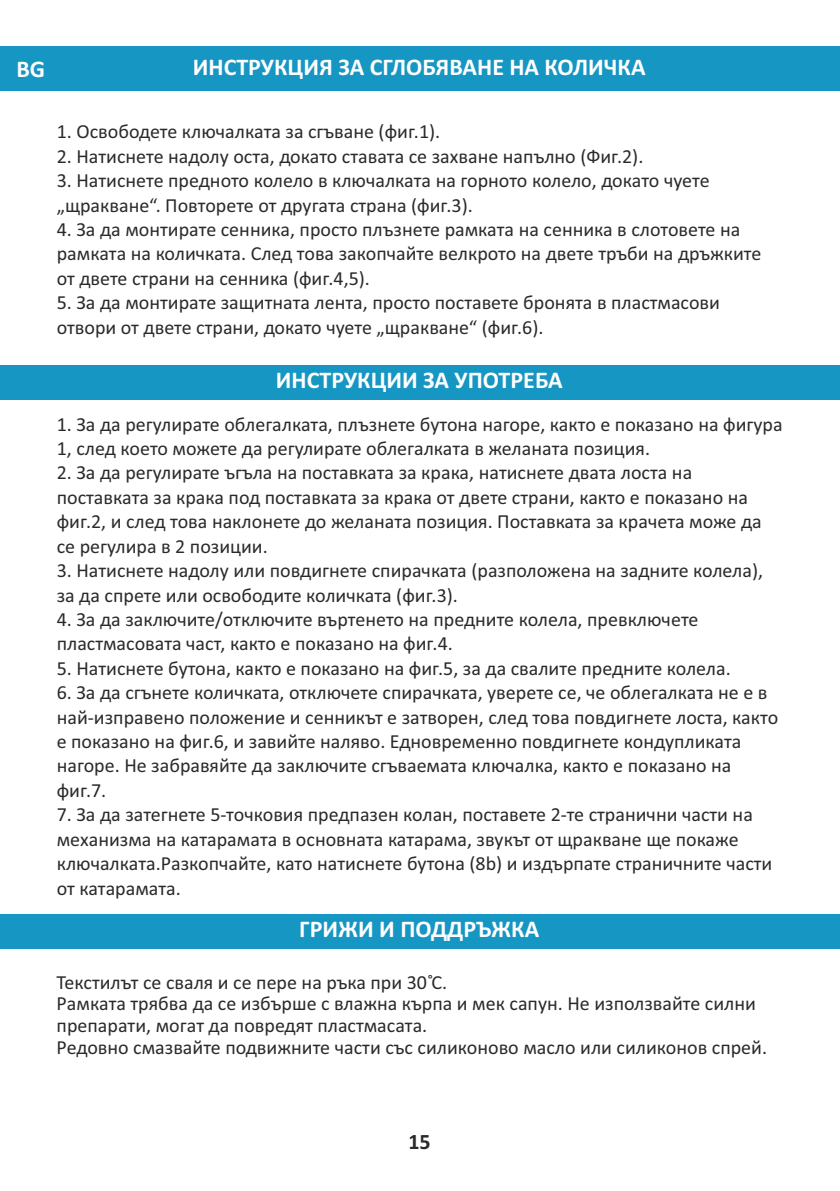
<style>
.page{position:relative;width:840px;height:1191px;background:#fff}
.page>*{position:absolute;margin:0;border:0;box-sizing:border-box;transform-origin:0 0}
.t1{font:700 24px "Calibri";color:#fefefe}
.t2{font:700 22px "Calibri";color:#2b2a29}
.t3{font:20px/24.4px "Calibri";color:#2b2a29}
</style>
<div class="page">
<div style="left:0;top:47px;width:839px;height:44px;background:#1696c3"></div>
<div style="left:0;top:365px;width:839px;height:34px;background:#1696c3"></div>
<div style="left:0;top:914px;width:839px;height:34px;background:#1696c3"></div>
<p class="t1" style="left:16px;top:59px;width:30px">BG</p>
<p class="t1" style="left:193px;top:57px;width:454px">ИНСТРУКЦИЯ ЗА СГЛОБЯВАНЕ НА КОЛИЧКА</p>
<p class="t3" style="left:57px;top:121px;width:385px">1. Освободете ключалката за сгъване (фиг.1).</p>
<p class="t3" style="left:57px;top:145px;width:588px">2. Натиснете надолу оста, докато ставата се захване напълно (Фиг.2).</p>
<p class="t3" style="left:57px;top:170px;width:654px">3. Натиснете предното колело в ключалката на горното колело, докато чуете „щракване“. Повторете от другата страна (фиг.3).</p>
<p class="t3" style="left:57px;top:219px;width:705px">4. За да монтирате сенника, просто плъзнете рамката на сенника в слотовете на рамката на количката. След това закопчайте велкрото на двете тръби на дръжките от двете страни на сенника (фиг.4,5).</p>
<p class="t3" style="left:57px;top:292px;width:664px">5. За да монтирате защитната лента, просто поставете бронята в пластмасови отвори от двете страни, докато чуете „щракване“ (фиг.6).</p>
<p class="t1" style="left:276px;top:370px;width:288px">ИНСТРУКЦИИ ЗА УПОТРЕБА</p>
<p class="t3" style="left:57px;top:413px;width:727px">1. За да регулирате облегалката, плъзнете бутона нагоре, както е показано на фигура<br>1, след което можете да регулирате облегалката в желаната позиция.</p>
<p class="t3" style="left:57px;top:462px;width:706px">2. За да регулирате ъгъла на поставката за крака, натиснете двата лоста на поставката за крака под поставката за крака от двете страни, както е показано на фиг.2, и след това наклонете до желаната позиция. Поставката за крачета може да се регулира в 2 позиции.</p>
<p class="t3" style="left:57px;top:560px;width:707px">3. Натиснете надолу или повдигнете спирачката (разположена на задните колела), за да спрете или освободите количката (фиг.3).</p>
<p class="t3" style="left:57px;top:609px;width:642px">4. За да заключите/отключите въртенето на предните колела, превключете пластмасовата част, както е показано на фиг.4.</p>
<p class="t3" style="left:57px;top:657px;width:675px">5. Натиснете бутона, както е показано на фиг.5, за да свалите предните колела.</p>
<p class="t3" style="left:57px;top:682px;width:722px">6. За да сгънете количката, отключете спирачката, уверете се, че облегалката не е в най-изправено положение и сенникът е затворен, след това повдигнете лоста, както е показано на фиг.6, и завийте наляво. Едновременно повдигнете кондупликата нагоре. Не забравяйте да заключите сгъваемата ключалка, както е показано на фиг.7.</p>
<p class="t3" style="left:57px;top:804px;width:716px">7. За да затегнете 5-точковия предпазен колан, поставете 2-те странични части на механизма на катарамата в основната катарама, звукът от щракване ще покаже ключалката.Разкопчайте, като натиснете бутона (8b) и издърпате страничните части от катарамата.</p>
<p class="t1" style="left:299px;top:918px;width:241px">ГРИЖИ И ПОДДРЪЖКА</p>
<p class="t3" style="left:57px;top:973px;width:711px;line-height:21.6px">Текстилът се сваля и се пере на ръка при 30˚C.<br>Рамката трябва да се избърше с влажна кърпа и мек сапун. Не използвайте силни препарати, могат да повредят пластмасата.<br>Редовно смазвайте подвижните части със силиконово масло или силиконов спрей.</p>
<p class="t2" style="left:408px;top:1132px;width:24px">15</p>
</div>
